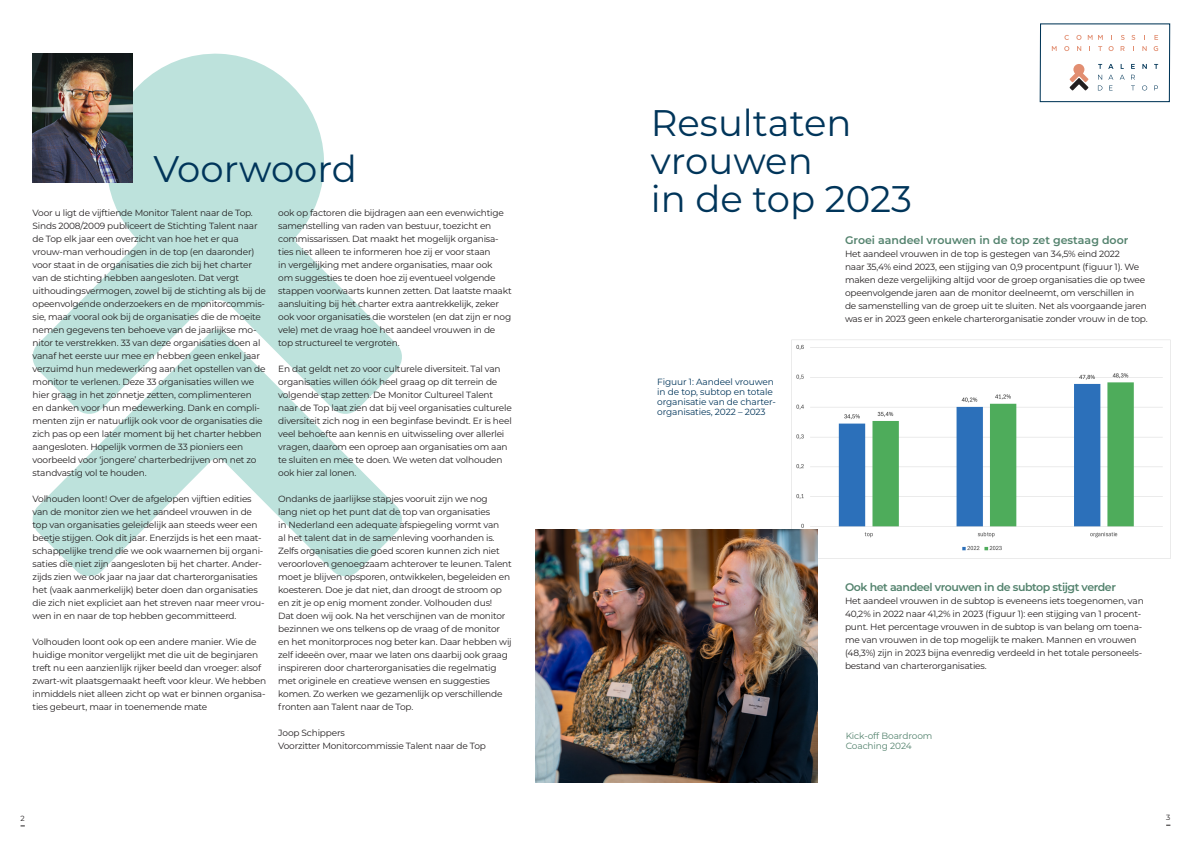
<style>
.page{position:relative;width:1191px;height:842px;background:#fff}
.page>*{position:absolute;margin:0;border:0;box-sizing:border-box;transform-origin:0 0}
.t1{font:37px "Montserrat";color:#00355a}
.Alineastijl_1{font:600 11px "Montserrat";letter-spacing:-.035em;color:#53826d}
.Alineastijl_1-2{font:600 11px "Montserrat";color:#53826d}
.Alineastijl_1-3{font:9px/13px "Montserrat";letter-spacing:-.02em;color:#231f20}
.groene_bijschriften{font:9px/10px "Montserrat";letter-spacing:-.01em;color:#00355a}
.groene_bijschriften-2{font:9px/10px "Montserrat";letter-spacing:-.01em;color:#53826d}
.t2{font:7.5px "Montserrat";color:#231f20}
</style>
<div class="page">
<svg style="left:1039px;top:23px;width:131px;height:80px"></svg>
<svg style="left:32px;top:53px;width:349px;height:275px;fill:#bde2dc"></svg>
<svg style="left:32px;top:328px;width:370px;height:249px;fill:#bde2dc"></svg>
<img style="left:33px;top:54px;width:99px;height:129px">
<img style="left:791px;top:339px;width:380px;height:220px">
<img style="left:535px;top:529px;width:283px;height:254px">
<p class="t1" style="left:153px;top:143px;width:205px">Voorwoord</p>
<p class="Alineastijl_1-3" style="left:33px;top:206px;width:235px">Voor u ligt de vijftiende Monitor Talent naar de Top.<br>Sinds 2008/2009 publiceert de Stichting Talent naar de Top elk jaar een overzicht van hoe het er qua vrouw-man verhoudingen in de top (en daaronder) voor staat in de organisaties die zich bij het charter van de stichting hebben aangesloten. Dat vergt uithoudingsvermogen, zowel bij de stichting als bij de opeenvolgende onderzoekers en de monitorcommis&shy;sie, maar vooral ook bij de organisaties die de moeite nemen gegevens ten behoeve van de jaarlijkse mo&shy;nitor te verstrekken. 33 van deze organisaties doen al vanaf het eerste uur mee en hebben geen enkel jaar verzuimd hun medewerking aan het opstellen van de monitor te verlenen. Deze 33 organisaties willen we hier graag in het zonnetje zetten, complimenteren<br>en danken voor hun medewerking. Dank en compli&shy;menten zijn er natuurlijk ook voor de organisaties die zich pas op een later moment bij het charter hebben aangesloten. Hopelijk vormen de 33 pioniers een voorbeeld voor ‘jongere’ charterbedrijven om net zo standvastig vol te houden.</p>
<p class="Alineastijl_1-3" style="left:33px;top:492px;width:233px">Volhouden loont! Over de afgelopen vijftien edities van de monitor zien we het aandeel vrouwen in de top van organisaties geleidelijk aan steeds weer een beetje stijgen. Ook dit jaar. Enerzijds is het een maat&shy;schappelijke trend die we ook waarnemen bij organi&shy;saties die niet zijn aangesloten bij het charter. Ander&shy;zijds zien we ook jaar na jaar dat charterorganisaties het (vaak aanmerkelijk) beter doen dan organisaties die zich niet expliciet aan het streven naar meer vrou&shy;wen in en naar de top hebben gecommitteerd.</p>
<p class="Alineastijl_1-3" style="left:33px;top:635px;width:235px">Volhouden loont ook op een andere manier. Wie de huidige monitor vergelijkt met die uit de beginjaren treft nu een aanzienlijk rijker beeld dan vroeger: alsof zwart-wit plaatsgemaakt heeft voor kleur. We hebben inmiddels niet alleen zicht op wat er binnen organisa&shy;ties gebeurt, maar in toenemende mate</p>
<p class="Alineastijl_1-3" style="left:278px;top:206px;width:235px">ook op factoren die bijdragen aan een evenwichtige samenstelling van raden van bestuur, toezicht en commissarissen. Dat maakt het mogelijk organisa&shy;ties niet alleen te informeren hoe zij er voor staan<br>in vergelijking met andere organisaties, maar ook<br>om suggesties te doen hoe zij eventueel volgende stappen voorwaarts kunnen zetten. Dat laatste maakt aansluiting bij het charter extra aantrekkelijk, zeker ook voor organisaties die worstelen (en dat zijn er nog vele) met de vraag hoe het aandeel vrouwen in de top structureel te vergroten.</p>
<p class="Alineastijl_1-3" style="left:278px;top:362px;width:235px">En dat geldt net zo voor culturele diversiteit. Tal van organisaties willen óók heel graag op dit terrein de volgende stap zetten. De Monitor Cultureel Talent naar de Top laat zien dat bij veel organisaties culturele diversiteit zich nog in een beginfase bevindt. Er is heel veel behoefte aan kennis en uitwisseling over allerlei vragen, daarom een oproep aan organisaties om aan te sluiten en mee te doen. We weten dat volhouden ook hier zal lonen.</p>
<p class="Alineastijl_1-3" style="left:278px;top:492px;width:235px">Ondanks de jaarlijkse stapjes vooruit zijn we nog<br>lang niet op het punt dat de top van organisaties<br>in Nederland een adequate afspiegeling vormt van<br>al het talent dat in de samenleving voorhanden is.<br>Zelfs organisaties die goed scoren kunnen zich niet veroorloven genoegzaam achterover te leunen. Talent moet je blijven opsporen, ontwikkelen, begeleiden en koesteren. Doe je dat niet, dan droogt de stroom op en zit je op enig moment zonder. Volhouden dus!</p>
<p class="Alineastijl_1-3" style="left:278px;top:609px;width:235px">Dat doen wij ook. Na het verschijnen van de monitor bezinnen we ons telkens op de vraag of de monitor en het monitorproces nog beter kan. Daar hebben wij zelf ideeën over, maar we laten ons daarbij ook graag inspireren door charterorganisaties die regelmatig met originele en creatieve wensen en suggesties komen. Zo werken we gezamenlijk op verschillende fronten aan Talent naar de Top.</p>
<p class="Alineastijl_1-3" style="left:278px;top:726px;width:68px">Joop Schippers</p>
<p class="Alineastijl_1-3" style="left:278px;top:739px;width:209px">Voorzitter Monitorcommissie Talent naar de Top</p>
<p class="t1" style="left:651px;top:97px;width:202px">Resultaten</p>
<p class="t1" style="left:651px;top:135px;width:163px">vrouwen</p>
<p class="t1" style="left:651px;top:173px;width:263px">in de top 2023</p>
<p class="groene_bijschriften" style="left:657px;top:377px;width:120px">Figuur 1: Aandeel vrouwen in de top, subtop en totale organisatie van de charter-</p>
<p class="groene_bijschriften" style="left:657px;top:407px;width:110px">organisaties, 2022 – 2023</p>
<p class="Alineastijl_1-2" style="left:845px;top:232px;width:285px">Groei aandeel vrouwen in de top zet gestaag door</p>
<p class="Alineastijl_1-3" style="left:845px;top:247px;width:304px">Het aandeel vrouwen in de top is gestegen van 34,5% eind 2022<br>naar 35,4% eind 2023, een stijging van 0,9 procentpunt (figuur 1). We maken deze vergelijking altijd voor de groep organisaties die op twee opeenvolgende jaren aan de monitor deelneemt, om verschillen in de samenstelling van de groep uit te sluiten. Net als voorgaande jaren was er in 2023 geen enkele charterorganisatie zonder vrouw in de top.</p>
<p class="Alineastijl_1" style="left:845px;top:579px;width:272px">Ook het aandeel vrouwen in de subtop stijgt verder</p>
<p class="Alineastijl_1-3" style="left:845px;top:594px;width:300px">Het aandeel vrouwen in de subtop is eveneens iets toegenomen, van 40,2% in 2022 naar 41,2% in 2023 (figuur 1): een stijging van 1 procent&shy;punt. Het percentage vrouwen in de subtop is van belang om toena&shy;me van vrouwen in de top mogelijk te maken. Mannen en vrouwen (48,3%) zijn in 2023 bijna evenredig verdeeld in het totale personeels&shy;bestand van charterorganisaties.</p>
<p class="groene_bijschriften-2" style="left:845px;top:731px;width:88px">Kick-off Boardroom<br>Coaching 2024</p>
<p class="t2" style="left:21px;top:813px;width:6px">2</p>
<p class="t2" style="left:1166px;top:812px;width:6px">3</p>
</div>
